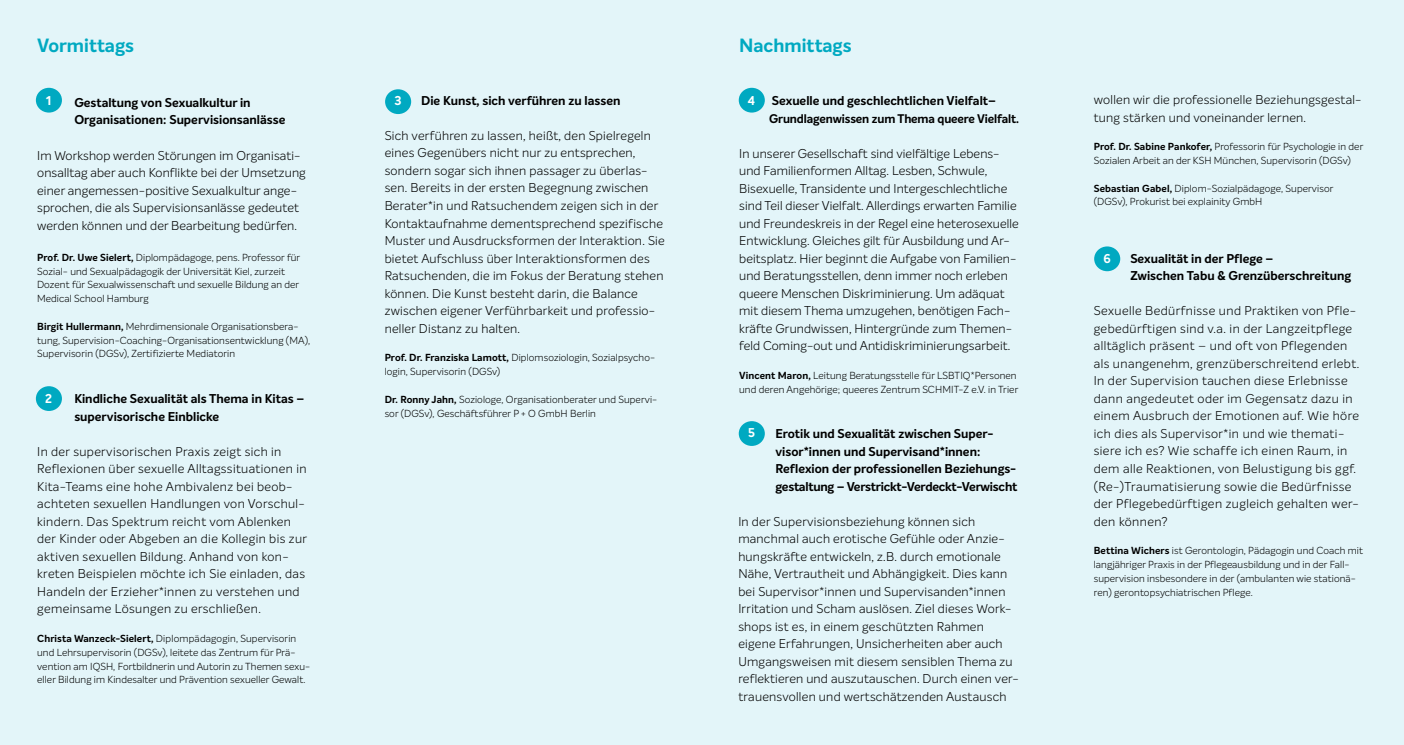
<style>
.page{position:relative;width:1404px;height:745px;background:#fff}
.page>*{position:absolute;margin:0;border:0;box-sizing:border-box;transform-origin:0 0}
.t1{font:700 18.75px "Intelo Alt";color:#00a9c1}
.t2{font:300 12.5px/17.5px "Intelo Alt";letter-spacing:.02em;color:#000}
.t3{font:700 12.5px/17.5px "Intelo Alt";color:#000}
.t4{font:700 12.5px "Intelo Alt";color:#fff}
.t5{font:700 12.25px "Intelo Alt";letter-spacing:-.01em;color:#000}
.t6{font:300 10px/13.8px "Intelo Alt";letter-spacing:.01em;color:#000}
.s1{font-weight:700}
</style>
<div class="page">
<div style="left:0;top:0;width:1403px;height:744px;background:#e3f5f9"></div>
<div style="left:385px;top:89px;width:26px;height:25px;background:#00a9c1;border-radius:50%"></div>
<div style="left:1094px;top:246px;width:26px;height:25px;background:#00a9c1;border-radius:50%"></div>
<div style="left:36px;top:88px;width:26px;height:24px;background:#00a9c1;border-radius:50%"></div>
<div style="left:738px;top:88px;width:26px;height:24px;background:#00a9c1;border-radius:50%"></div>
<div style="left:36px;top:386px;width:26px;height:24px;background:#00a9c1;border-radius:50%"></div>
<div style="left:738px;top:421px;width:26px;height:24px;background:#00a9c1;border-radius:50%"></div>
<h1 class="t1" style="left:37px;top:34px;width:98px">Vormittags</h1>
<h1 class="t1" style="left:739px;top:34px;width:114px">Nachmittags</h1>
<p class="t3" style="left:421px;top:92px;width:201px">Die Kunst, sich verführen zu lassen</p>
<p class="t2" style="left:384px;top:127px;width:281px">Sich verführen zu lassen, heißt, den Spielregeln eines Gegenübers nicht nur zu entsprechen, sondern sogar sich ihnen passager zu überlas&shy;sen. Bereits in der ersten Begegnung zwischen Berater*in und Ratsuchendem zeigen sich in der Kontaktaufnahme dementsprechend spezifische Muster und Ausdrucksformen der Interaktion. Sie bietet Aufschluss über Interaktionsformen des Ratsuchenden, die im Fokus der Beratung stehen können. Die Kunst besteht darin, die Balance zwischen eigener Verführbarkeit und professio&shy;neller Distanz zu halten.</p>
<p class="t6" style="left:384px;top:351px;width:272px"><span class="s1">Prof. Dr. Franziska Lamott,</span> Diplomsoziologin, Sozialpsycho&shy;login, Supervisorin (DGSv)</p>
<p class="t6" style="left:384px;top:392px;width:274px"><span class="s1">Dr. Ronny Jahn,</span> Soziologe, Organisationberater und Supervi&shy;sor (DGSv), Geschäftsführer P + O GmbH Berlin</p>
<p class="t4" style="left:46px;top:92px;width:7px">1</p>
<p class="t4" style="left:748px;top:92px;width:9px">4</p>
<p class="t3" style="left:771px;top:92px;width:225px">Sexuelle und geschlechtlichen Vielfalt–</p>
<p class="t5" style="left:769px;top:110px;width:251px">Grundlagenwissen zum Thema queere Vielfalt.</p>
<p class="t2" style="left:739px;top:144px;width:281px">In unserer Gesellschaft sind vielfältige Lebens&shy;und Familienformen Alltag. Lesben, Schwule, Bisexuelle, Transidente und Intergeschlechtliche sind Teil dieser Vielfalt. Allerdings erwarten Familie und Freundeskreis in der Regel eine heterosexuelle Entwicklung. Gleiches gilt für Ausbildung und Ar&shy;beitsplatz. Hier beginnt die Aufgabe von Familien&shy;und Beratungsstellen, denn immer noch erleben queere Menschen Diskriminierung. Um adäquat mit diesem Thema umzugehen, benötigen Fach&shy;kräfte Grundwissen, Hintergründe zum Themen&shy;feld Coming-out und Antidiskriminierungsarbeit.</p>
<p class="t6" style="left:739px;top:368px;width:281px"><span class="s1">Vincent Maron,</span> Leitung Beratungsstelle für LSBTIQ*Personen und deren Angehörige; queeres Zentrum SCHMIT-Z e.V. in Trier</p>
<p class="t4" style="left:394px;top:93px;width:9px">3</p>
<p class="t3" style="left:74px;top:94px;width:213px">Gestaltung von Sexualkultur in<br>Organisationen: Supervisionsanlässe</p>
<p class="t2" style="left:37px;top:146px;width:270px">Im Workshop werden Störungen im Organisati&shy;onsalltag aber auch Konflikte bei der Umsetzung einer angemessen-positive Sexualkultur ange&shy;sprochen, die als Supervisionsanlässe gedeutet werden können und der Bearbeitung bedürfen.</p>
<p class="t6" style="left:37px;top:250px;width:264px"><span class="s1">Prof. Dr. Uwe Sielert,</span> Diplompädagoge, pens. Professor für Sozial- und Sexualpädagogik der Universität Kiel, zurzeit Dozent für Sexualwissenschaft und sexuelle Bildung an der Medical School Hamburg</p>
<p class="t6" style="left:37px;top:319px;width:274px"><span class="s1">Birgit Hullermann,</span> Mehrdimensionale Organisationsbera&shy;tung, Supervision-Coaching-Organisationsentwicklung (MA),<br>Supervisorin (DGSv), Zertifizierte Mediatorin</p>
<p class="t4" style="left:45px;top:390px;width:8px">2</p>
<p class="t3" style="left:74px;top:390px;width:231px">Kindliche Sexualität als Thema in Kitas – supervisorische Einblicke</p>
<p class="t2" style="left:37px;top:442px;width:271px">In der supervisorischen Praxis zeigt sich in Reflexionen über sexuelle Alltagssituationen in Kita-Teams eine hohe Ambivalenz bei beob&shy;achteten sexuellen Handlungen von Vorschul&shy;kindern. Das Spektrum reicht vom Ablenken der Kinder oder Abgeben an die Kollegin bis zur aktiven sexuellen Bildung. Anhand von kon&shy;kreten Beispielen möchte ich Sie einladen, das Handeln der Erzieher*innen zu verstehen und gemeinsame Lösungen zu erschließen.</p>
<p class="t6" style="left:37px;top:631px;width:274px"><span class="s1">Christa Wanzeck-Sielert,</span> Diplompädagogin, Supervisorin und Lehrsupervisorin (DGSv), leitete das Zentrum für Prä&shy;vention am IQSH, Fortbildnerin und Autorin zu Themen sexu&shy;eller Bildung im Kindesalter und Prävention sexueller Gewalt.</p>
<p class="t4" style="left:748px;top:424px;width:8px">5</p>
<p class="t3" style="left:775px;top:425px;width:243px">Erotik und Sexualität zwischen Super&shy;visor*innen und Supervisand*innen:<br>Reflexion der professionellen Beziehungs&shy;gestaltung – Verstrickt-Verdeckt-Verwischt</p>
<p class="t2" style="left:738px;top:512px;width:282px">In der Supervisionsbeziehung können sich manchmal auch erotische Gefühle oder Anzie&shy;hungskräfte entwickeln, z.B. durch emotionale Nähe, Vertrautheit und Abhängigkeit. Dies kann bei Supervisor*innen und Supervisanden*innen Irritation und Scham auslösen. Ziel dieses Work&shy;shops ist es, in einem geschützten Rahmen eigene Erfahrungen, Unsicherheiten aber auch Umgangsweisen mit diesem sensiblen Thema zu reflektieren und auszutauschen. Durch einen ver&shy;trauensvollen und wertschätzenden Austausch</p>
<p class="t2" style="left:1093px;top:91px;width:269px">wollen wir die professionelle Beziehungsgestal&shy;tung stärken und voneinander lernen.</p>
<p class="t6" style="left:1093px;top:140px;width:271px"><span class="s1">Prof. Dr. Sabine Pankofer,</span> Professorin für Psychologie in der<br>Sozialen Arbeit an der KSH München, Supervisorin (DGSv)</p>
<p class="t6" style="left:1093px;top:181px;width:241px"><span class="s1">Sebastian Gabel,</span> Diplom-Sozialpädagoge, Supervisor (DGSv), Prokurist bei explainity GmbH</p>
<p class="t3" style="left:1130px;top:250px;width:222px">Sexualität in der Pflege –<br>Zwischen Tabu &amp; Grenzüberschreitung</p>
<p class="t2" style="left:1093px;top:302px;width:267px">Sexuelle Bedürfnisse und Praktiken von Pfle&shy;gebedürftigen sind v.a. in der Langzeitpflege alltäglich präsent – und oft von Pflegenden als unangenehm, grenzüberschreitend erlebt.<br>In der Supervision tauchen diese Erlebnisse dann angedeutet oder im Gegensatz dazu in einem Ausbruch der Emotionen auf. Wie höre ich dies als Supervisor*in und wie themati&shy;siere ich es? Wie schaffe ich einen Raum, in dem alle Reaktionen, von Belustigung bis ggf. (Re-)Traumatisierung sowie die Bedürfnisse der Pflegebedürftigen zugleich gehalten wer&shy;den können?</p>
<p class="t6" style="left:1093px;top:543px;width:271px"><span class="s1">Bettina Wichers</span> ist Gerontologin, Pädagogin und Coach mit langjähriger Praxis in der Pflegeausbildung und in der Fall&shy;supervision insbesondere in der (ambulanten wie stationä&shy;ren) gerontopsychiatrischen Pflege.</p>
<p class="t4" style="left:1103px;top:251px;width:9px">6</p>
</div>
